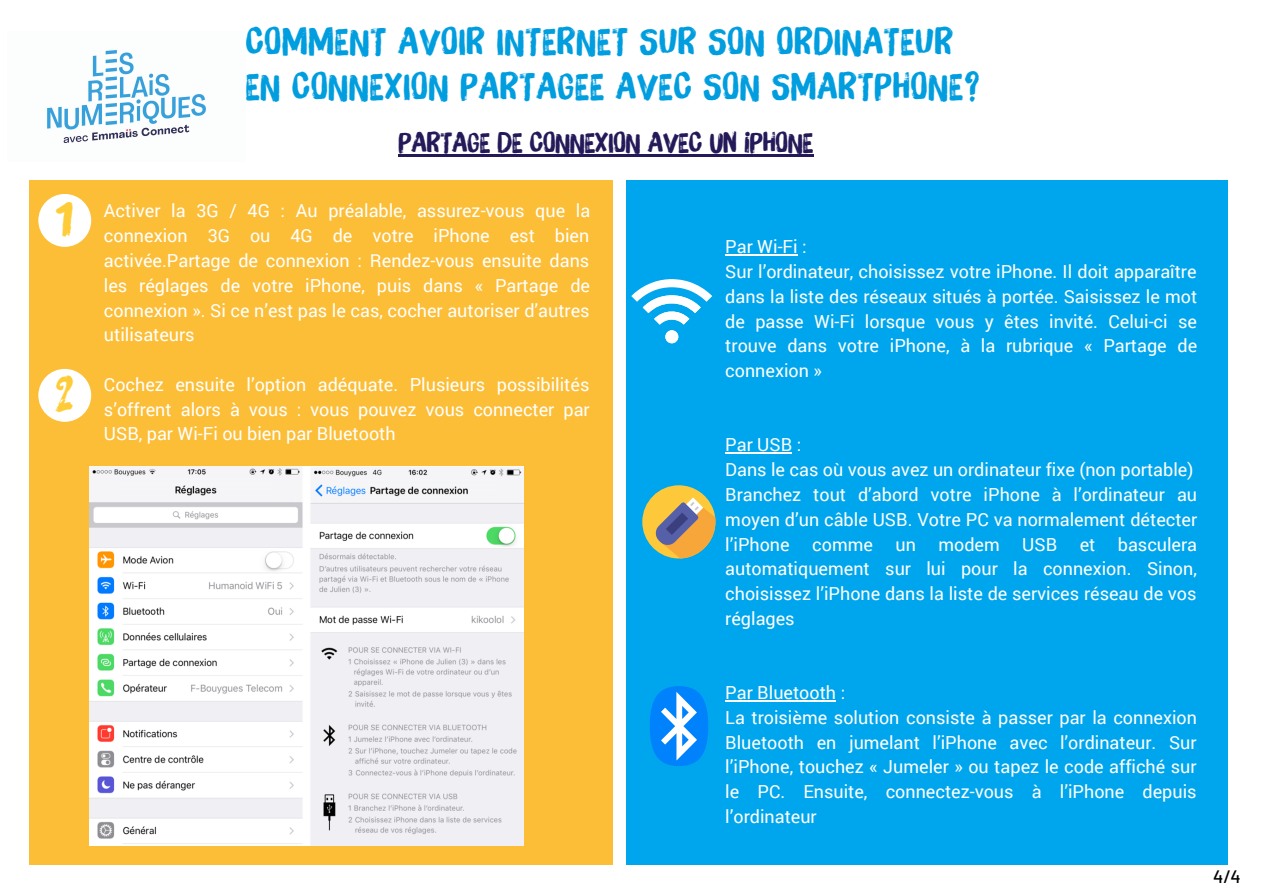
<style>
.page{position:relative;width:1263px;height:894px;background:#fff}
.page>*{position:absolute;margin:0;border:0;box-sizing:border-box;transform-origin:0 0}
.t1{font:47.25px "Brush Up";color:#fecc38}
.t2{font:36px "Brush Up";letter-spacing:.03em;color:#009ddf}
.t3{font:27px "Brush Up";color:#251a59}
.t4{font:18px/24.8px "Roboto";color:#fff;text-align:justify}
.t5{font:500 18px "Barlow";color:#000}
</style>
<div class="page">
<div style="left:29px;top:180px;width:584px;height:684px;background:#fcbe37"></div>
<div style="left:626px;top:180px;width:601px;height:684px;background:#00a6ed"></div>
<div style="left:38px;top:194px;width:53px;height:53px;background:#fff;border-radius:50%"></div>
<img style="left:89px;top:466px;width:434px;height:379px">
<hr style="left:725px;top:254px;width:73px;height:1px;background:#fff">
<hr style="left:725px;top:452px;width:67px;height:1px;background:#fff">
<hr style="left:725px;top:700px;width:111px;height:1px;background:#fff">
<svg style="left:642px;top:485px;width:73px;height:73px"></svg>
<svg style="left:650px;top:686px;width:58px;height:79px;background:#34a0fa"></svg>
<svg style="left:631px;top:279px;width:81px;height:64px"></svg>
<div style="left:665px;top:330px;width:13px;height:13px;background:#fff;border-radius:50%"></div>
<hr style="left:398px;top:154px;width:416px;height:3px;background:#251a59">
<div style="left:38px;top:369px;width:53px;height:52px;background:#fff;border-radius:50%"></div>
<img style="left:47px;top:50px;width:159px;height:94px">
<p class="t1" style="left:56px;top:196px;width:19px">1</p>
<p class="t1" style="left:55px;top:371px;width:20px">2</p>
<p class="t2" style="left:246px;top:25px;width:709px">COMMENT AVOIR INTERNET SUR SON ORDINATEUR</p>
<p class="t2" style="left:246px;top:71px;width:735px">EN CONNEXION PARTAGEE AVEC SON SMARTPHONE?</p>
<p class="t3" style="left:398px;top:131px;width:416px">PARTAGE DE CONNEXION AVEC un iPHONE</p>
<p class="t4" style="left:104px;top:198px;width:488px">Activer la 3G / 4G : Au préalable, assurez-vous que la connexion 3G ou 4G de votre iPhone est bien activée.Partage de connexion : Rendez-vous ensuite dans les réglages de votre iPhone, puis dans « Partage de connexion ». Si ce n’est pas le cas, cocher autoriser d’autres utilisateurs</p>
<p class="t4" style="left:104px;top:371px;width:487px">Cochez ensuite l’option adéquate. Plusieurs possibilités s’offrent alors à vous : vous pouvez vous connecter par USB, par Wi-Fi ou bien par Bluetooth</p>
<p class="t4" style="left:725px;top:234px;width:83px">Par Wi-Fi :</p>
<p class="t4" style="left:725px;top:259px;width:473px">Sur l’ordinateur, choisissez votre iPhone. Il doit apparaître dans la liste des réseaux situés à portée. Saisissez le mot de passe Wi-Fi lorsque vous y êtes invité. Celui-ci se trouve dans votre iPhone, à la rubrique « Partage de connexion »</p>
<p class="t4" style="left:725px;top:432px;width:77px">Par USB :</p>
<p class="t4" style="left:725px;top:456px;width:470px">Dans le cas où vous avez un ordinateur fixe (non portable)</p>
<p class="t4" style="left:725px;top:481px;width:473px">Branchez tout d’abord votre iPhone à l’ordinateur au moyen d’un câble USB. Votre PC va normalement détecter l’iPhone</p>
<p class="t4" style="left:725px;top:531px;width:473px;text-indent:393px">basculera automatiquement sur lui pour la connexion. Sinon, choisissez l’iPhone dans la liste de services réseau de vos réglages</p>
<p class="t4" style="left:812px;top:531px;width:62px">comme</p>
<p class="t4" style="left:895px;top:531px;width:106px">un modem</p>
<p class="t4" style="left:1022px;top:531px;width:75px">USB et</p>
<p class="t4" style="left:725px;top:679px;width:121px">Par Bluetooth :</p>
<p class="t4" style="left:725px;top:704px;width:473px">La troisième solution consiste à passer par la connexion Bluetooth en jumelant l’iPhone avec l’ordinateur. Sur l’iPhone, touchez « Jumeler » ou tapez le code affiché sur le PC. Ensuite, connectez-vous à l’iPhone depuis l’ordinateur</p>
<p class="t5" style="left:1213px;top:864px;width:29px">4/4</p>
</div>
